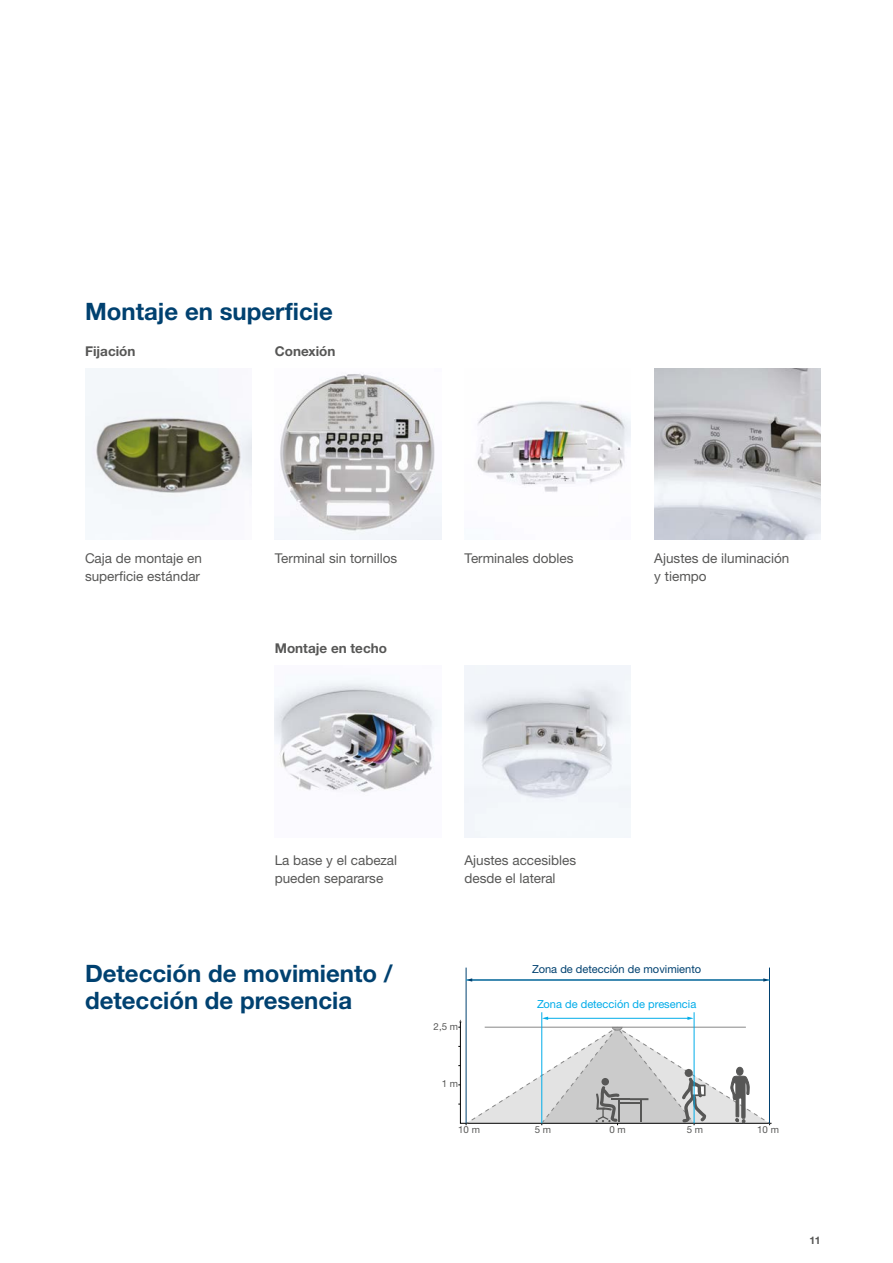
<style>
.page{position:relative;width:893px;height:1263px;background:#fff}
.page>*{position:absolute;margin:0;border:0;box-sizing:border-box;transform-origin:0 0}
.t1{font:700 24px/27px "Helvetica Neue LTW1 G";color:#004170}
.t2{font:13.5px/18px "Helvetica Neue LTW1 G";color:#575756}
.t3{font:700 13.5px "Helvetica Neue LTW1 G";color:#575756}
.t4{font:12px "Myriad Pro";color:#004170}
.t5{font:12px "Myriad Pro";color:#00ace9}
.t6{font:11.1px "Helvetica Neue LTW1 G";color:#004170}
.t7{font:11.1px "Helvetica Neue LTW1 G";color:#00ace9}
.t8{font:700 10.5px "Helvetica Neue LTW1 G";color:#575756}
.t9{font:9.75px "Helvetica Neue LTW1 G";color:#575756}
</style>
<div class="page">
<img style="left:275px;top:373px;width:166px;height:167px">
<img style="left:275px;top:680px;width:162px;height:113px">
<img style="left:477px;top:401px;width:154px;height:91px">
<img style="left:465px;top:665px;width:166px;height:172px">
<hr style="left:541px;top:1012px;width:1px;height:111px;background:#00ace9">
<hr style="left:466px;top:967px;width:1px;height:156px;background:#004170">
<hr style="left:769px;top:967px;width:1px;height:156px;background:#004170">
<hr style="left:694px;top:1012px;width:1px;height:111px;background:#00ace9">
<svg style="left:458px;top:1017px;width:314px;height:108px"></svg>
<hr style="left:471px;top:980px;width:293px;height:1px;background:#004170">
<svg style="left:763px;top:978px;width:6px;height:4px"></svg>
<svg style="left:466px;top:978px;width:6px;height:4px"></svg>
<img style="left:654px;top:368px;width:167px;height:172px">
<img style="left:85px;top:368px;width:166px;height:148px">
<h1 class="t1" style="left:85px;top:298px;width:249px">Montaje en superficie</h1>
<p class="t3" style="left:85px;top:343px;width:52px">Fijación</p>
<p class="t3" style="left:275px;top:343px;width:62px">Conexión</p>
<p class="t2" style="left:85px;top:549px;width:118px">Caja de montaje en superficie estándar</p>
<p class="t2" style="left:275px;top:549px;width:124px">Terminal sin tornillos</p>
<p class="t3" style="left:275px;top:640px;width:114px">Montaje en techo</p>
<p class="t2" style="left:465px;top:549px;width:110px">Terminales dobles</p>
<p class="t2" style="left:654px;top:549px;width:137px">Ajustes de iluminación y tiempo</p>
<p class="t2" style="left:275px;top:851px;width:124px">La base y el cabezal pueden separarse</p>
<h1 class="t1" style="left:85px;top:959px;width:309px">Detección de movimiento / detección de presencia</h1>
<p class="t2" style="left:465px;top:851px;width:113px">Ajustes accesibles desde el lateral</p>
<p class="t9" style="left:434px;top:1020px;width:26px">2,5 m</p>
<p class="t9" style="left:442px;top:1077px;width:18px">1 m</p>
<p class="t4" style="left:541px;top:962px;width:172px">Zone de détection de mouvement</p>
<p class="t6" style="left:532px;top:963px;width:170px">Zona de detección de movimiento</p>
<p class="t7" style="left:537px;top:997px;width:161px">Zona de detección de presencia</p>
<p class="t5" style="left:541px;top:997px;width:156px">Zone de détection de présence</p>
<p class="t9" style="left:458px;top:1124px;width:23px">10 m</p>
<p class="t9" style="left:757px;top:1124px;width:23px">10 m</p>
<p class="t9" style="left:535px;top:1124px;width:18px">5 m</p>
<p class="t9" style="left:609px;top:1124px;width:18px">0 m</p>
<p class="t9" style="left:687px;top:1124px;width:18px">5 m</p>
<p class="t8" style="left:810px;top:1233px;width:13px">11</p>
</div>
